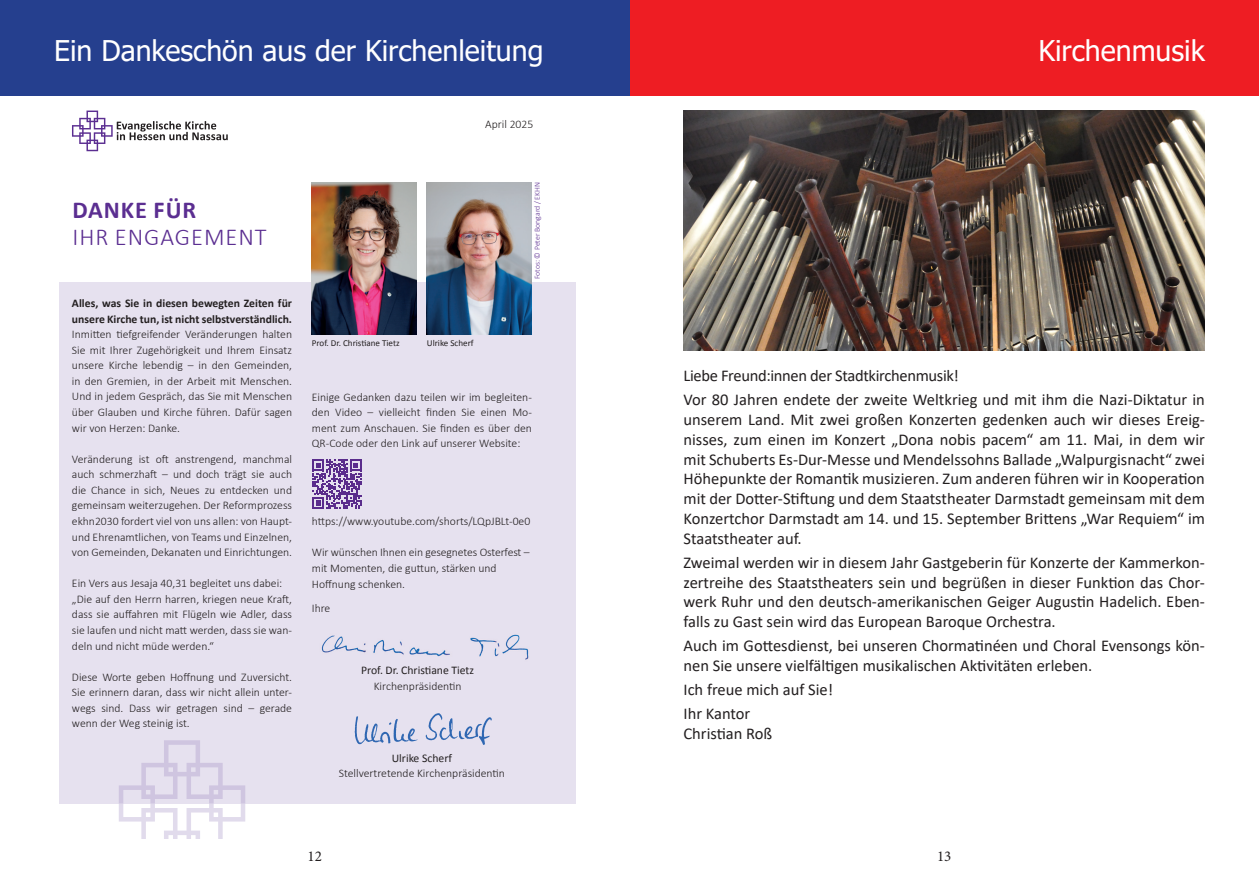
<style>
.page{position:relative;width:1259px;height:893px;background:#fff}
.page>*{position:absolute;margin:0;border:0;box-sizing:border-box;transform-origin:0 0}
.t1{font:28.5px "Tahoma";color:#fff}
.t2{font:300 24.3px/27.3px "Calibri";letter-spacing:.04em;color:#5b2e91}
.t3{font:16.5px/19.8px "Calibri";color:#231f20;text-align:justify}
.t4{font:16.5px "Calibri";letter-spacing:-.02em;color:#231f20}
.t5{font:15px "Minion Pro";color:#231f20}
.t6{font:300 11.7px/15.6px "Calibri";color:#231f20;text-align:justify}
.t7{font:11.7px/15.6px "Calibri";color:#231f20;text-align:center}
.t8{font:9.15px "Calibri";color:#231f20}
.t9{font:300 7.8px "Calibri";color:#5b2e91}
.s1{font-weight:700}
.s2{font-weight:300}
.s3{font-weight:400}
</style>
<div class="page">
<div style="left:629px;top:0;width:630px;height:96px;background:#ee1d23"></div>
<img style="left:683px;top:111px;width:522px;height:240px">
<div style="left:0;top:0;width:629px;height:96px;background:#253f8e"></div>
<div style="left:59px;top:282px;width:516px;height:521px;background:#e6e1ef"></div>
<svg style="left:72px;top:111px;width:156px;height:40px"></svg>
<svg style="left:312px;top:459px;width:49px;height:50px"></svg>
<img style="left:321px;top:634px;width:208px;height:26px">
<img style="left:354px;top:713px;width:138px;height:32px">
<img style="left:312px;top:182px;width:105px;height:153px">
<img style="left:427px;top:182px;width:105px;height:153px">
<svg style="left:119px;top:740px;width:126px;height:99px"></svg>
<p class="t1" style="left:54px;top:31px;width:491px">Ein Dankeschön aus der Kirchenleitung</p>
<p class="t1" style="left:1038px;top:31px;width:168px">Kirchenmusik</p>
<p class="t6" style="left:485px;top:116px;width:50px">April 2025</p>
<p class="t2" style="left:72px;top:195px;width:196px"><span class="s1">DANKE FÜR<br></span>IHR ENGAGEMENT</p>
<p class="t6" style="left:72px;top:295px;width:222px"><span class="s1">Alles, was Sie in diesen bewegten Zeiten für unsere Kirche tun, ist nicht selbstverständlich.<br></span>Inmitten tiefgreifender Veränderungen halten Sie mit Ihrer Zugehörigkeit und Ihrem Einsatz unsere Kirche lebendig – in den Gemeinden, in den Gremien, in der Arbeit mit Menschen.<br>Und in jedem Gespräch, das Sie mit Menschen über Glauben und Kirche führen. Dafür sagen wir von Herzen: Danke.</p>
<p class="t6" style="left:72px;top:450px;width:222px">Veränderung ist oft anstrengend, manchmal auch schmerzhaft – und doch trägt sie auch die Chance in sich, Neues zu entdecken und gemeinsam weiterzugehen. Der Reformprozess ekhn2030 fordert viel von uns allen: von Haupt&shy;und Ehrenamtlichen, von Teams und Einzelnen, von Gemeinden, Dekanaten und Einrichtungen.</p>
<p class="t6" style="left:72px;top:575px;width:222px;text-align:left">Ein Vers aus Jesaja 40,31 begleitet uns dabei: „Die auf den Herrn harren, kriegen neue Kraft, dass sie auffahren mit Flügeln wie Adler, dass sie laufen und nicht matt werden, dass sie wan&shy;deln und nicht müde werden.“</p>
<p class="t6" style="left:72px;top:668px;width:222px">Diese Worte geben Hoffnung und Zuversicht.<br>Sie erinnern daran, dass wir nicht allein unter&shy;wegs sind. Dass wir getragen sind – gerade wenn der Weg steinig ist.</p>
<p class="t8" style="left:312px;top:338px;width:89px">Prof. Dr. Christiane Tietz</p>
<p class="t8" style="left:427px;top:338px;width:48px">Ulrike Scherf</p>
<p class="t9" style="left:532px;top:279px;width:99px;rotate:-90deg">Fotos: © Peter Bongard / EKHN</p>
<p class="t6" style="left:312px;top:388px;width:222px">Einige Gedanken dazu teilen wir im begleiten&shy;den Video – vielleicht finden Sie einen Mo&shy;ment zum Anschauen. Sie finden es über den QR-Code oder den Link auf unserer Website:</p>
<p class="t6" style="left:312px;top:513px;width:220px">https://www.youtube.com/shorts/LQpJBLt-0e0</p>
<p class="t6" style="left:312px;top:544px;width:219px;text-align:left">Wir wünschen Ihnen ein gesegnetes Osterfest – mit Momenten, die guttun, stärken und<br>Hoffnung schenken.</p>
<p class="t6" style="left:312px;top:600px;width:20px">Ihre</p>
<p class="t7" style="left:361px;top:662px;width:115px">Prof. Dr. Christiane Tietz<br><span class="s2">Kirchenpräsidentin</span></p>
<p class="t6" style="left:339px;top:749px;width:168px;text-align:center"><span class="s3">Ulrike Scherf<br></span>Stellvertretende Kirchenpräsidentin</p>
<p class="t4" style="left:683px;top:364px;width:277px">Liebe Freund:innen der Stadtkirchenmusik!</p>
<p class="t3" style="left:683px;top:389px;width:523px">Vor 80 Jahren endete der zweite Weltkrieg und mit ihm die Nazi-Diktatur in unserem Land. Mit zwei großen Konzerten gedenken auch wir dieses Ereig&shy;nisses, zum einen im Konzert „Dona nobis pacem“ am 11. Mai, in dem wir mit Schuberts Es-Dur-Messe und Mendelssohns Ballade „Walpurgisnacht“ zwei Höhepunkte der Romantik musizieren. Zum anderen führen wir in Kooperation mit der Dotter-Stiftung und dem Staatstheater Darmstadt gemeinsam mit dem Konzertchor Darmstadt am 14. und 15. September Brittens „War Requiem“ im Staatstheater auf.</p>
<p class="t3" style="left:683px;top:552px;width:523px">Zweimal werden wir in diesem Jahr Gastgeberin für Konzerte der Kammerkon&shy;zertreihe des Staatstheaters sein und begrüßen in dieser Funktion das Chor&shy;werk Ruhr und den deutsch-amerikanischen Geiger Augustin Hadelich. Eben&shy;falls zu Gast sein wird das European Baroque Orchestra.</p>
<p class="t3" style="left:683px;top:635px;width:523px">Auch im Gottesdienst, bei unseren Chormatinéen und Choral Evensongs kön&shy;nen Sie unsere vielfältigen musikalischen Aktivitäten erleben.</p>
<p class="t3" style="left:683px;top:679px;width:151px">Ich freue mich auf Sie!</p>
<p class="t3" style="left:683px;top:703px;width:68px">Ihr Kantor</p>
<p class="t3" style="left:683px;top:723px;width:90px">Christian Roß</p>
<p class="t5" style="left:307px;top:846px;width:16px">12</p>
<p class="t5" style="left:937px;top:846px;width:16px">13</p>
</div>
